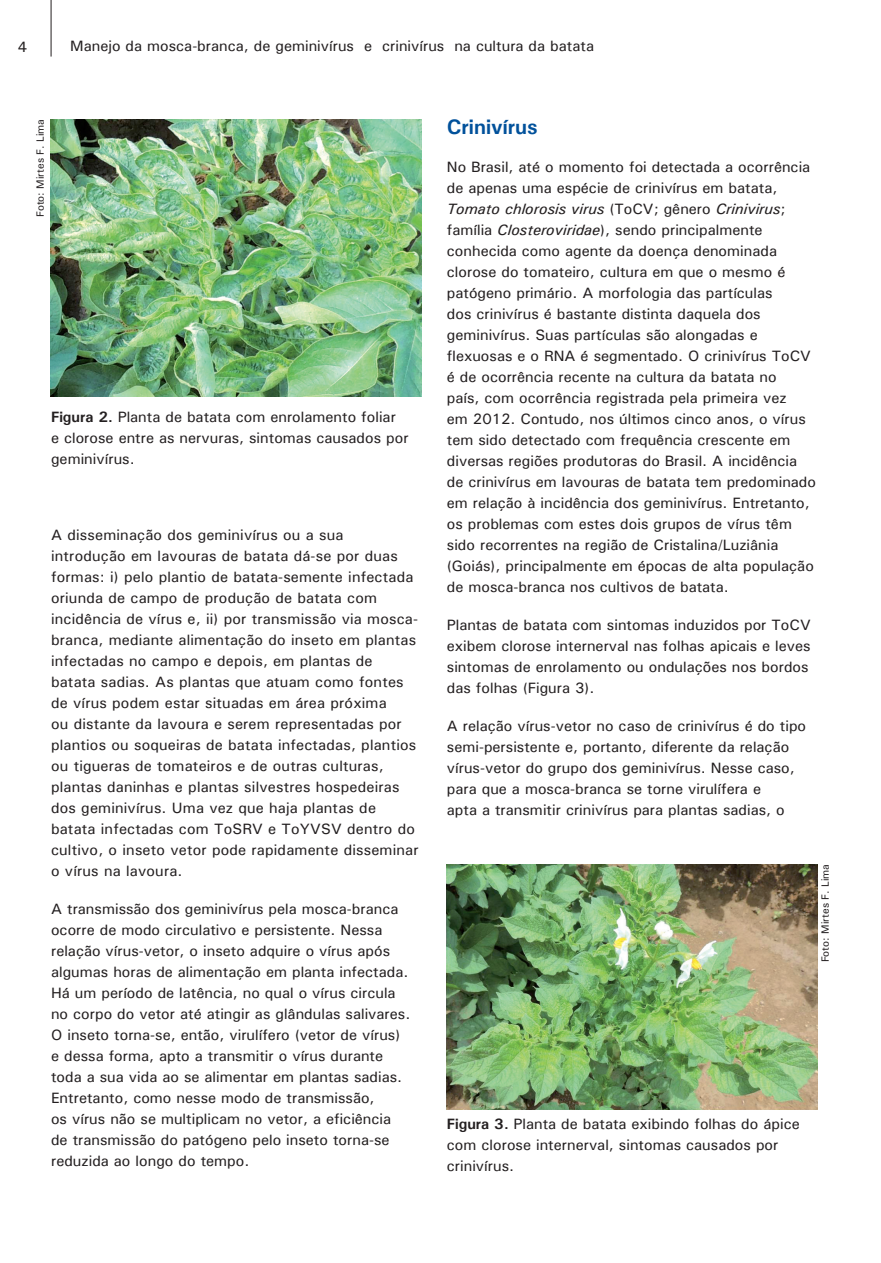
<style>
.page{position:relative;width:881px;height:1263px;background:#fff}
.page>*{position:absolute;margin:0;border:0;box-sizing:border-box;transform-origin:0 0}
.t1{font:700 21px "Univers";color:#01519b}
.t2{font:500 15px/21px "Univers";color:#231f20}
.t3{font:500 10.5px "Univers";color:#231f20}
.s1{font-weight:700}
.s2{font-style:italic}
</style>
<div class="page">
<hr style="left:51px;top:0;width:1px;height:57px;background:#231f20">
<img style="left:51px;top:119px;width:370px;height:278px">
<img style="left:446px;top:864px;width:370px;height:245px">
<p class="t2" style="left:18px;top:36px;width:11px">4</p>
<p class="t2" style="left:70px;top:35px;width:525px">Manejo da mosca-branca, de geminivírus e crinivírus na cultura da batata</p>
<p class="t3" style="left:34px;top:217px;width:100px;rotate:-90deg">Foto: Mirtes F. Lima</p>
<p class="t2" style="left:51px;top:406px;width:359px"><span class="s1">Figura 2.</span> Planta de batata com enrolamento foliar<br>e clorose entre as nervuras, sintomas causados por geminivírus.</p>
<p class="t2" style="left:51px;top:524px;width:369px">A disseminação dos geminivírus ou a sua introdução em lavouras de batata dá-se por duas formas: i) pelo plantio de batata-semente infectada oriunda de campo de produção de batata com incidência de vírus e, ii) por transmissão via mosca&shy;branca, mediante alimentação do inseto em plantas infectadas no campo e depois, em plantas de batata sadias. As plantas que atuam como fontes de vírus podem estar situadas em área próxima<br>ou distante da lavoura e serem representadas por plantios ou soqueiras de batata infectadas, plantios ou tigueras de tomateiros e de outras culturas, plantas daninhas e plantas silvestres hospedeiras dos geminivírus. Uma vez que haja plantas de batata infectadas com ToSRV e ToYVSV dentro do cultivo, o inseto vetor pode rapidamente disseminar o vírus na lavoura.</p>
<p class="t2" style="left:51px;top:898px;width:360px">A transmissão dos geminivírus pela mosca-branca ocorre de modo circulativo e persistente. Nessa relação vírus-vetor, o inseto adquire o vírus após algumas horas de alimentação em planta infectada.<br>Há um período de latência, no qual o vírus circula no corpo do vetor até atingir as glândulas salivares.<br>O inseto torna-se, então, virulífero (vetor de vírus) e dessa forma, apto a transmitir o vírus durante toda a sua vida ao se alimentar em plantas sadias.<br>Entretanto, como nesse modo de transmissão,<br>os vírus não se multiplicam no vetor, a eficiência de transmissão do patógeno pelo inseto torna-se reduzida ao longo do tempo.</p>
<p class="t1" style="left:446px;top:113px;width:92px">Crinivírus</p>
<p class="t2" style="left:446px;top:156px;width:370px">No Brasil, até o momento foi detectada a ocorrência de apenas uma espécie de crinivírus em batata, <span class="s2">Tomato chlorosis virus</span> (ToCV; gênero <span class="s2">Crinivirus</span>; família <span class="s2">Closteroviridae</span>), sendo principalmente conhecida como agente da doença denominada clorose do tomateiro, cultura em que o mesmo é patógeno primário. A morfologia das partículas<br>dos crinivírus é bastante distinta daquela dos geminivírus. Suas partículas são alongadas e flexuosas e o RNA é segmentado. O crinivírus ToCV é de ocorrência recente na cultura da batata no<br>país, com ocorrência registrada pela primeira vez<br>em 2012. Contudo, nos últimos cinco anos, o vírus tem sido detectado com frequência crescente em diversas regiões produtoras do Brasil. A incidência de crinivírus em lavouras de batata tem predominado em relação à incidência dos geminivírus. Entretanto, os problemas com estes dois grupos de vírus têm sido recorrentes na região de Cristalina/Luziânia (Goiás), principalmente em épocas de alta população de mosca-branca nos cultivos de batata.</p>
<p class="t2" style="left:446px;top:614px;width:365px">Plantas de batata com sintomas induzidos por ToCV exibem clorose internerval nas folhas apicais e leves sintomas de enrolamento ou ondulações nos bordos das folhas (Figura 3).</p>
<p class="t2" style="left:446px;top:715px;width:360px">A relação vírus-vetor no caso de crinivírus é do tipo semi-persistente e, portanto, diferente da relação vírus-vetor do grupo dos geminivírus. Nesse caso, para que a mosca-branca se torne virulífera e<br>apta a transmitir crinivírus para plantas sadias, o</p>
<p class="t3" style="left:818px;top:962px;width:100px;rotate:-90deg">Foto: Mirtes F. Lima</p>
<p class="t2" style="left:446px;top:1113px;width:354px"><span class="s1">Figura 3.</span> Planta de batata exibindo folhas do ápice com clorose internerval, sintomas causados por crinivírus.</p>
</div>
